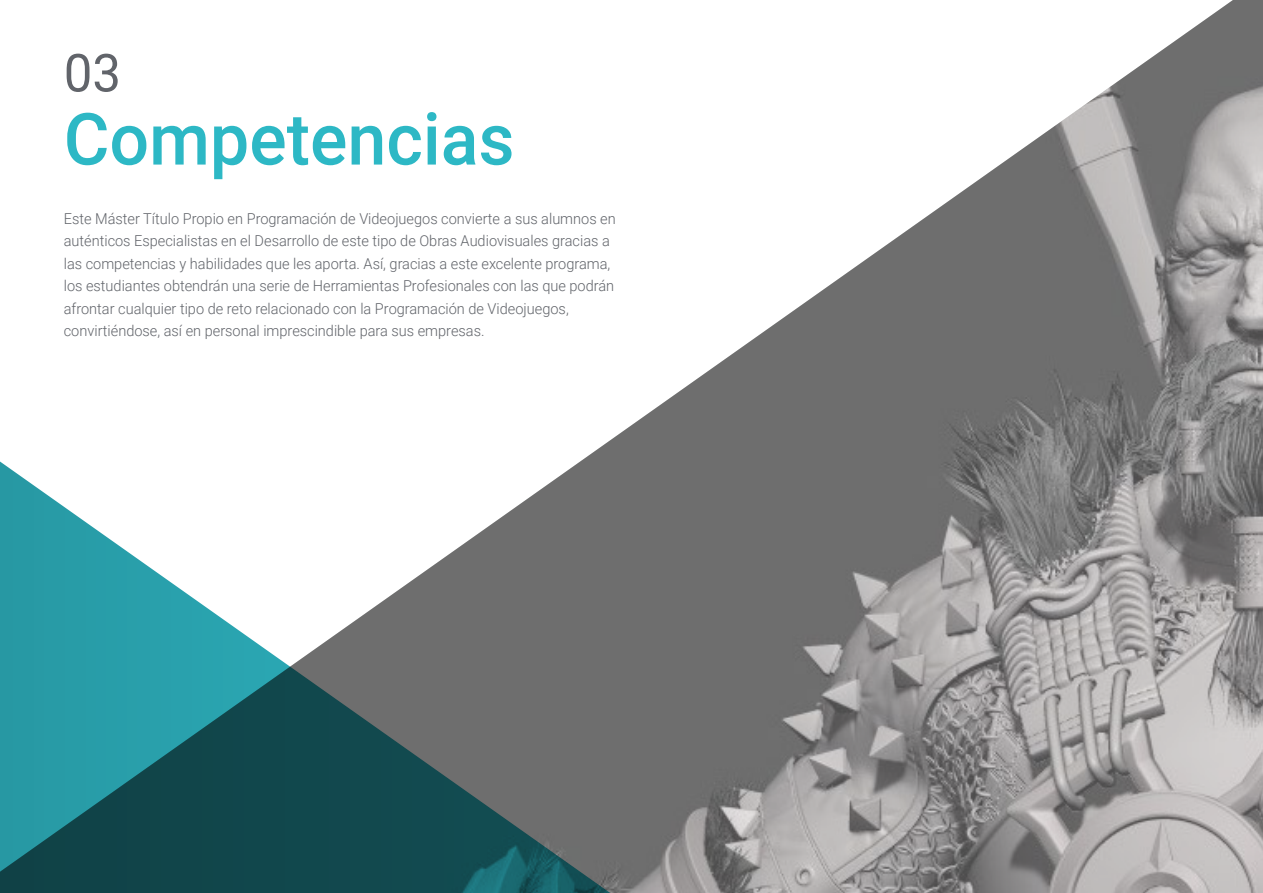
<style>
.page{position:relative;width:1263px;height:893px;background:#fff}
.page>*{position:absolute;margin:0;border:0;box-sizing:border-box;transform-origin:0 0}
.t1{font:500 72px "Roboto";color:#2db8c5}
.t2{font:52.5px "Roboto";color:#61646a}
.t3{font:300 15px/22.5px "Roboto";color:#61646a}
</style>
<div class="page">
<img style="left:602px;top:0;width:661px;height:893px">
<svg style="left:0;top:446px;width:640px;height:447px"></svg>
<h2 class="t2" style="left:64px;top:36px;width:59px">03</h2>
<h1 class="t1" style="left:64px;top:89px;width:452px">Competencias</h1>
<p class="t3" style="left:64px;top:207px;width:553px">Este Máster Título Propio en Programación de Videojuegos convierte a sus alumnos en auténticos Especialistas en el Desarrollo de este tipo de Obras Audiovisuales gracias a las competencias y habilidades que les aporta. Así, gracias a este excelente programa, los estudiantes obtendrán una serie de Herramientas Profesionales con las que podrán afrontar cualquier tipo de reto relacionado con la Programación de Videojuegos, convirtiéndose, así en personal imprescindible para sus empresas.</p>
</div>
